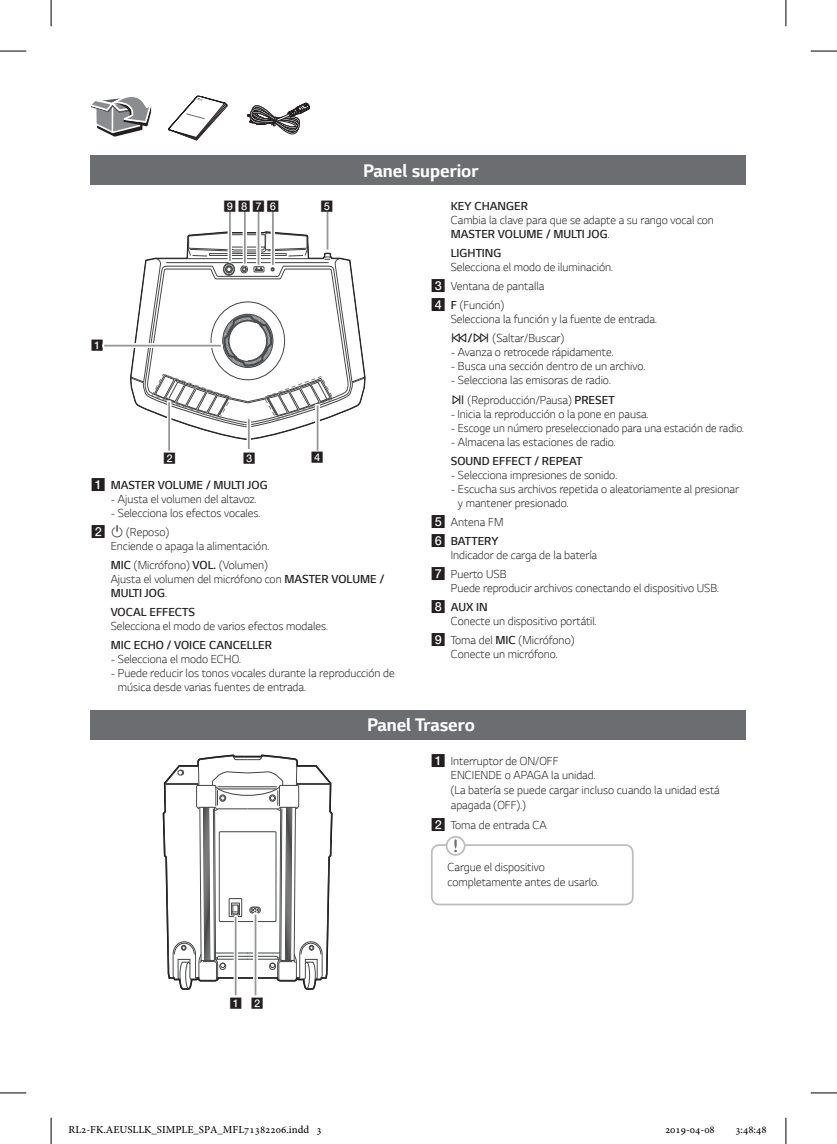
<style>
.page{position:relative;width:837px;height:1144px;background:#fff}
.page>*{position:absolute;margin:0;border:0;box-sizing:border-box;transform-origin:0 0}
.t1{font:700 19.25px "LG Smart";color:#fff}
.t2{font:300 12.25px/18.9px "LG Smart";color:#231f20}
.t3{font:300 12.25px "LG Smart";color:#231f20}
.t4{font:10.5px "Adobe Hebrew";color:#000}
.t5{font:10.5px "UPSYS Boxed Number";color:#231f20}
.s1{font-style:inherit}
.s2{font-family:"UPSYS Boxed Number";font-weight:400}
.s3{font-family:"UPSYS Font 2017 Basic";font-weight:400}
.s4{font-family:"UPSYS Common";font-weight:400}
</style>
<div class="page">
<div style="left:91px;top:155px;width:655px;height:30px;background:#6c6d70"></div>
<svg style="left:91px;top:97px;width:60px;height:40px"></svg>
<svg style="left:247px;top:103px;width:62px;height:31px"></svg>
<div style="left:91px;top:710px;width:655px;height:29px;background:#6c6d70"></div>
<div style="left:431px;top:844px;width:202px;height:61px;border:2px solid #bcbdc0;border-radius:7px"></div>
<div style="left:447px;top:837px;width:17px;height:17px;background:#fff;border-radius:50%"></div>
<svg style="left:454px;top:839px;width:3px;height:13px"></svg>
<div style="left:445px;top:836px;width:20px;height:20px;border:2px solid #bcbdc0;border-radius:50%"></div>
<svg style="left:168px;top:96px;width:59px;height:44px"></svg>
<svg style="left:130px;top:232px;width:235px;height:207px"></svg>
<svg style="left:104px;top:343px;width:118px;height:5px"></svg>
<hr style="left:104px;top:345px;width:117px;height:1px;background:#939598">
<hr style="left:167px;top:400px;width:4px;height:52px;background:#fff">
<hr style="left:168px;top:402px;width:2px;height:49px;background:#939598">
<div style="left:315px;top:404px;width:5px;height:48px;background:#cccdce"></div>
<hr style="left:316px;top:405px;width:2px;height:46px;background:#939598">
<svg style="left:246px;top:417px;width:5px;height:32px"></svg>
<hr style="left:248px;top:419px;width:1px;height:30px;background:#939598">
<svg style="left:325px;top:211px;width:5px;height:40px"></svg>
<hr style="left:326px;top:211px;width:2px;height:38px;background:#939598">
<div style="left:227px;top:209px;width:5px;height:54px;background:#fff"></div>
<hr style="left:229px;top:211px;width:2px;height:50px;background:#939598">
<div style="left:242px;top:209px;width:5px;height:56px;background:#fff"></div>
<hr style="left:244px;top:211px;width:2px;height:53px;background:#939598">
<svg style="left:256px;top:210px;width:5px;height:56px"></svg>
<hr style="left:257px;top:210px;width:2px;height:55px;background:#939598">
<div style="left:270px;top:208px;width:5px;height:59px;background:#fff"></div>
<hr style="left:272px;top:210px;width:2px;height:55px;background:#939598">
<svg style="left:162px;top:754px;width:171px;height:236px"></svg>
<svg style="left:233px;top:915px;width:5px;height:81px"></svg>
<hr style="left:235px;top:917px;width:1px;height:78px;background:#939598">
<div style="left:253px;top:913px;width:5px;height:84px;background:#d2d3d4"></div>
<hr style="left:254px;top:914px;width:2px;height:81px;background:#939598">
<svg style="left:0;top:51px;width:26px;height:1px"></svg>
<svg style="left:810px;top:51px;width:26px;height:1px"></svg>
<svg style="left:0;top:1092px;width:26px;height:1px"></svg>
<svg style="left:810px;top:1092px;width:26px;height:1px"></svg>
<svg style="left:51px;top:0;width:1px;height:26px"></svg>
<svg style="left:51px;top:1118px;width:1px;height:26px"></svg>
<svg style="left:785px;top:0;width:1px;height:26px"></svg>
<svg style="left:785px;top:1118px;width:1px;height:26px"></svg>
<h1 class="t1" style="left:363px;top:159px;width:117px">Panel superior</h1>
<p class="t5" style="left:223px;top:200px;width:57px">IHGF</p>
<p class="t5" style="left:320px;top:200px;width:14px">E</p>
<p class="t3" style="left:450px;top:198px;width:79px">KEY CHANGER</p>
<p class="t2" style="left:450px;top:213px;width:265px;line-height:14px">Cambia la clave para que se adapte a su rango vocal con<br><span class="s1">MASTER VOLUME / MULTI JOG</span>.</p>
<p class="t3" style="left:450px;top:245px;width:52px">LIGHTING</p>
<p class="t2" style="left:431px;top:257px;width:183px;text-indent:20px">Selecciona el modo de iluminación.<br><span class="s2">C</span> Ventana de pantalla<br><span class="s2">D</span> <span class="s1">F</span> (Función)</p>
<p class="t2" style="left:450px;top:309px;width:208px;line-height:19.6px">Selecciona la función y la fuente de entrada.<br><span class="s3">C</span><span class="s1">/</span><span class="s3">V</span> (Saltar/Buscar)</p>
<p class="t2" style="left:450px;top:343px;width:164px">- Avanza o retrocede rápidamente.</p>
<p class="t2" style="left:450px;top:357px;width:196px">- Busca una sección dentro de un archivo.</p>
<p class="t2" style="left:450px;top:370px;width:165px;line-height:19.6px">- Selecciona las emisoras de radio.<br><span class="s3">N</span> (Reproducción/Pausa) <span class="s1">PRESET</span></p>
<p class="t2" style="left:450px;top:404px;width:199px">- Inicia la reproducción o la pone en pausa.</p>
<p class="t2" style="left:450px;top:418px;width:294px">- Escoge un número preseleccionado para una estación de radio.</p>
<p class="t2" style="left:450px;top:432px;width:166px">- Almacena las estaciones de radio.</p>
<p class="t3" style="left:450px;top:454px;width:133px">SOUND EFFECT / REPEAT</p>
<p class="t2" style="left:450px;top:465px;width:168px">- Selecciona impresiones de sonido.</p>
<p class="t2" style="left:458px;top:482px;width:282px;line-height:14px;text-indent:-7px">- Escucha sus archivos repetida o aleatoriamente al presionar y mantener presionado.</p>
<p class="t2" style="left:431px;top:512px;width:74px"><span class="s2">E</span> Antena FM<br><span class="s2">F</span> <span class="s1">BATTERY</span></p>
<p class="t2" style="left:431px;top:545px;width:168px;text-indent:20px">Indicador de carga de la batería<br><span class="s2">G</span> Puerto USB</p>
<p class="t2" style="left:431px;top:578px;width:289px;text-indent:20px">Puede reproducir archivos conectando el dispositivo USB.<br><span class="s2">H</span> <span class="s1">AUX IN</span></p>
<p class="t2" style="left:431px;top:611px;width:167px;text-indent:20px">Conecte un dispositivo portátil.<br><span class="s2">I</span> Toma del <span class="s1">MIC</span> (Micrófono)</p>
<p class="t2" style="left:450px;top:644px;width:108px">Conecte un micrófono.</p>
<p class="t5" style="left:91px;top:339px;width:15px">A</p>
<p class="t5" style="left:163px;top:452px;width:14px">B</p>
<p class="t5" style="left:242px;top:452px;width:14px">C</p>
<p class="t5" style="left:310px;top:452px;width:14px">D</p>
<p class="t3" style="left:91px;top:478px;width:178px"><span class="s2">A</span> MASTER VOLUME / MULTI JOG</p>
<p class="t2" style="left:111px;top:490px;width:147px">- Ajusta el volumen del altavoz.</p>
<p class="t2" style="left:91px;top:504px;width:171px;text-indent:20px">- Selecciona los efectos vocales.<br><span class="s2">B</span> <span class="s4">1</span> (Reposo)</p>
<p class="t2" style="left:111px;top:537px;width:160px">Enciende o apaga la alimentación.<br><span class="s1">MIC</span> (Micrófono) <span class="s1">VOL.</span> (Volumen)</p>
<p class="t2" style="left:111px;top:572px;width:275px;line-height:14px">Ajusta el volumen del micrófono con <span class="s1">MASTER VOLUME /<br>MULTI JOG</span>.</p>
<p class="t3" style="left:111px;top:605px;width:86px">VOCAL EFFECTS</p>
<p class="t2" style="left:111px;top:616px;width:218px">Selecciona el modo de varios efectos modales.</p>
<p class="t3" style="left:111px;top:638px;width:163px">MIC ECHO / VOICE CANCELLER</p>
<p class="t2" style="left:111px;top:649px;width:132px">- Selecciona el modo ECHO.</p>
<p class="t2" style="left:118px;top:666px;width:278px;line-height:14px;text-indent:-7px">- Puede reducir los tonos vocales durante la reproducción de música desde varias fuentes de entrada.</p>
<h1 class="t1" style="left:367px;top:714px;width:109px">Panel Trasero</h1>
<p class="t2" style="left:450px;top:753px;width:270px;line-height:14.7px;text-indent:-20px"><span class="s2">A</span> Interruptor de ON/OFF<br>ENCIENDE o APAGA la unidad.<br>(La batería se puede cargar incluso cuando la unidad está apagada (OFF).)</p>
<p class="t2" style="left:431px;top:815px;width:117px"><span class="s2">B</span> Toma de entrada CA</p>
<p class="t2" style="left:447px;top:860px;width:153px;line-height:14.7px">Cargue el dispositivo completamente antes de usarlo.</p>
<p class="t5" style="left:229px;top:997px;width:36px">A B</p>
<p class="t4" style="left:69px;top:1124px;width:255px">RL2-FK.AEUSLLK_SIMPLE_SPA_MFL71382206.indd 3</p>
<p class="t4" style="left:664px;top:1124px;width:51px">2019-04-08</p>
<p class="t4" style="left:735px;top:1124px;width:33px">3:48:48</p>
</div>
